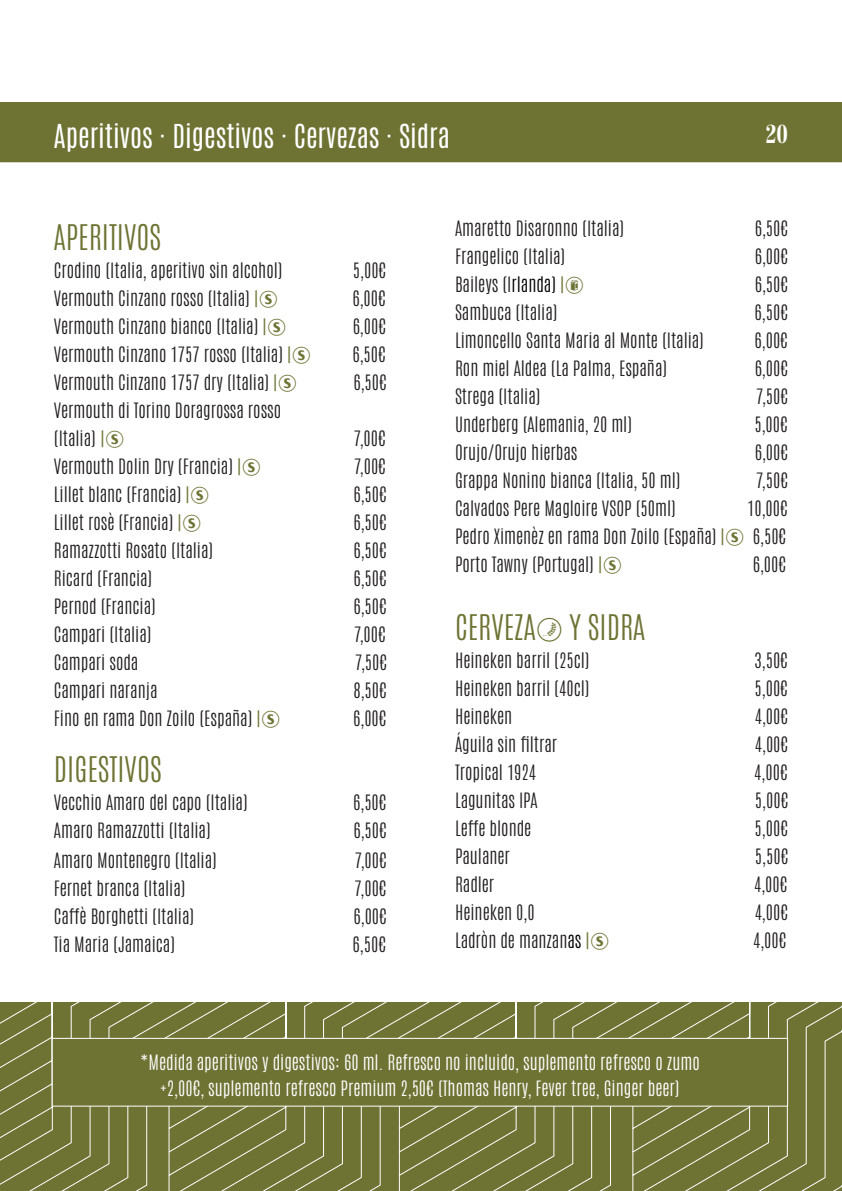
<style>
.page{position:relative;width:842px;height:1191px;background:#fff}
.page>*{position:absolute;margin:0;border:0;box-sizing:border-box;transform-origin:0 0}
.t1{font:100 30px "Antonio";color:#6e7333}
.t2{font:300 28px "Antonio";color:#fff}
.t3{font:700 condensed 28px "Regional";color:#fff}
.t4{font:100 18px "Antonio";color:#231f20}
.t5{font:100 18px "Antonio";color:#fff}
.s1{color:#6e7333}
.s2{color:#000}
</style>
<div class="page">
<svg style="left:0;top:1003px;width:841px;height:188px;background:#767b3f"></svg>
<svg style="left:841px;top:1003px;width:1px;height:188px"></svg>
<div style="left:52px;top:1037px;width:736px;height:69px;background:#6e7333;border:1px solid #fff"></div>
<div style="left:0;top:102px;width:842px;height:60px;background:#6e7333"></div>
<p class="t2" style="left:54px;top:116px;width:397px">Aperitivos · Digestivos · Cervezas · Sidra</p>
<p class="t3" style="left:766px;top:118px;width:24px">20</p>
<p class="t1" style="left:54px;top:217px;width:109px">APERITIVOS</p>
<p class="t4" style="left:54px;top:258px;width:230px">Crodino (Italia, aperitivo sin alcohol)</p>
<p class="t4" style="left:353px;top:258px;width:35px">5,00€</p>
<p class="t4" style="left:54px;top:286px;width:206px">Vermouth Cinzano rosso (Italia) <span class="s1">|</span></p>
<p class="t4" style="left:352px;top:286px;width:35px">6,00€</p>
<p class="t4" style="left:54px;top:314px;width:214px">Vermouth Cinzano bianco (Italia) <span class="s1">|</span></p>
<p class="t4" style="left:353px;top:314px;width:35px">6,00€</p>
<p class="t4" style="left:54px;top:342px;width:239px">Vermouth Cinzano 1757 rosso (Italia) <span class="s1">|</span></p>
<p class="t4" style="left:352px;top:342px;width:35px">6,50€</p>
<p class="t4" style="left:54px;top:370px;width:225px">Vermouth Cinzano 1757 dry (Italia) <span class="s1">|</span></p>
<p class="t4" style="left:353px;top:370px;width:35px">6,50€</p>
<p class="t4" style="left:54px;top:398px;width:229px">Vermouth di Torino Doragrossa rosso</p>
<p class="t4" style="left:54px;top:426px;width:52px">(Italia) <span class="s1">|</span></p>
<p class="t4" style="left:354px;top:426px;width:34px">7,00€</p>
<p class="t4" style="left:54px;top:454px;width:189px">Vermouth Dolin Dry (Francia) <span class="s1">|</span></p>
<p class="t4" style="left:354px;top:454px;width:33px">7,00€</p>
<p class="t4" style="left:54px;top:482px;width:137px">Lillet blanc (Francia) <span class="s1">|</span></p>
<p class="t4" style="left:353px;top:482px;width:35px">6,50€</p>
<p class="t4" style="left:54px;top:510px;width:129px">Lillet rosè (Francia) <span class="s1">|</span></p>
<p class="t4" style="left:353px;top:510px;width:35px">6,50€</p>
<p class="t4" style="left:54px;top:538px;width:161px">Ramazzotti Rosato (Italia)</p>
<p class="t4" style="left:353px;top:538px;width:35px">6,50€</p>
<p class="t4" style="left:54px;top:566px;width:100px">Ricard (Francia)</p>
<p class="t4" style="left:353px;top:566px;width:35px">6,50€</p>
<p class="t4" style="left:54px;top:594px;width:104px">Pernod (Francia)</p>
<p class="t4" style="left:353px;top:594px;width:35px">6,50€</p>
<p class="t4" style="left:54px;top:622px;width:99px">Campari (Italia)</p>
<p class="t4" style="left:354px;top:622px;width:33px">7,00€</p>
<p class="t4" style="left:54px;top:650px;width:86px">Campari soda</p>
<p class="t4" style="left:355px;top:650px;width:34px">7,50€</p>
<p class="t4" style="left:54px;top:678px;width:105px">Campari naranja</p>
<p class="t4" style="left:353px;top:678px;width:35px">8,50€</p>
<p class="t4" style="left:54px;top:706px;width:208px">Fino en rama Don Zoilo (España) <span class="s1">|</span></p>
<p class="t4" style="left:353px;top:706px;width:35px">6,00€</p>
<p class="t1" style="left:54px;top:749px;width:109px">DIGESTIVOS</p>
<p class="t4" style="left:54px;top:790px;width:195px">Vecchio Amaro del capo (Italia)</p>
<p class="t4" style="left:353px;top:790px;width:35px">6,50€</p>
<p class="t4" style="left:54px;top:818px;width:158px">Amaro Ramazzotti (Italia)</p>
<p class="t4" style="left:353px;top:818px;width:35px">6,50€</p>
<p class="t4" style="left:54px;top:848px;width:165px">Amaro Montenegro (Italia)</p>
<p class="t4" style="left:355px;top:848px;width:34px">7,00€</p>
<p class="t4" style="left:54px;top:876px;width:133px">Fernet branca (Italia)</p>
<p class="t4" style="left:355px;top:876px;width:34px">7,00€</p>
<p class="t4" style="left:54px;top:904px;width:142px">Caffè Borghetti (Italia)</p>
<p class="t4" style="left:353px;top:904px;width:35px">6,00€</p>
<p class="t4" style="left:54px;top:932px;width:123px">Tia Maria (Jamaica)</p>
<p class="t4" style="left:353px;top:932px;width:35px">6,50€</p>
<p class="t4" style="left:455px;top:216px;width:171px">Amaretto Disaronno (Italia)</p>
<p class="t4" style="left:755px;top:216px;width:35px">6,50€</p>
<p class="t4" style="left:455px;top:244px;width:112px">Frangelico (Italia)</p>
<p class="t4" style="left:755px;top:244px;width:35px">6,00€</p>
<p class="t4" style="left:455px;top:272px;width:111px">Baileys (I<span class="s2">rlanda)</span> <span class="s1">|</span></p>
<p class="t4" style="left:755px;top:272px;width:35px">6,50€</p>
<p class="t4" style="left:455px;top:300px;width:104px">Sambuca (Italia)</p>
<p class="t4" style="left:755px;top:300px;width:35px">6,50€</p>
<p class="t4" style="left:455px;top:328px;width:251px">Limoncello Santa Maria al Monte (Italia)</p>
<p class="t4" style="left:754px;top:328px;width:35px">6,00€</p>
<p class="t4" style="left:455px;top:356px;width:214px">Ron miel Aldea (La Palma, España)</p>
<p class="t4" style="left:755px;top:356px;width:35px">6,00€</p>
<p class="t4" style="left:455px;top:384px;width:87px">Strega (Italia)</p>
<p class="t4" style="left:756px;top:384px;width:34px">7,50€</p>
<p class="t4" style="left:455px;top:412px;width:179px">Underberg (Alemania, 20 ml)</p>
<p class="t4" style="left:754px;top:412px;width:35px">5,00€</p>
<p class="t4" style="left:455px;top:440px;width:124px">Orujo/Orujo hierbas</p>
<p class="t4" style="left:755px;top:440px;width:35px">6,00€</p>
<p class="t4" style="left:455px;top:468px;width:227px">Grappa Nonino bianca (Italia, 50 ml)</p>
<p class="t4" style="left:756px;top:468px;width:34px">7,50€</p>
<p class="t4" style="left:455px;top:496px;width:222px">Calvados Pere Magloire VSOP (50ml)</p>
<p class="t4" style="left:747px;top:496px;width:42px">10,00€</p>
<p class="t4" style="left:455px;top:524px;width:271px">Pedro Ximenèz en rama Don Zoilo (España) <span class="s1">|</span></p>
<p class="t4" style="left:753px;top:524px;width:35px">6,50€</p>
<p class="t4" style="left:455px;top:552px;width:149px">Porto Tawny (Portugal) <span class="s1">|</span></p>
<p class="t4" style="left:753px;top:552px;width:35px">6,00€</p>
<p class="t1" style="left:455px;top:606px;width:192px">CERVEZA Y SIDRA</p>
<p class="t4" style="left:455px;top:648px;width:136px">Heineken barril (25cl)</p>
<p class="t4" style="left:755px;top:648px;width:35px">3,50€</p>
<p class="t4" style="left:455px;top:676px;width:136px">Heineken barril (40cl)</p>
<p class="t4" style="left:755px;top:676px;width:35px">5,00€</p>
<p class="t4" style="left:455px;top:704px;width:59px">Heineken</p>
<p class="t4" style="left:755px;top:704px;width:35px">4,00€</p>
<p class="t4" style="left:455px;top:732px;width:104px">Águila sin filtrar</p>
<p class="t4" style="left:755px;top:732px;width:35px">4,00€</p>
<p class="t4" style="left:455px;top:760px;width:83px">Tropical 1924</p>
<p class="t4" style="left:754px;top:760px;width:35px">4,00€</p>
<p class="t4" style="left:455px;top:788px;width:84px">Lagunitas IPA</p>
<p class="t4" style="left:755px;top:788px;width:35px">5,00€</p>
<p class="t4" style="left:455px;top:816px;width:78px">Leffe blonde</p>
<p class="t4" style="left:755px;top:816px;width:35px">5,00€</p>
<p class="t4" style="left:455px;top:844px;width:56px">Paulaner</p>
<p class="t4" style="left:755px;top:844px;width:35px">5,50€</p>
<p class="t4" style="left:455px;top:872px;width:41px">Radler</p>
<p class="t4" style="left:754px;top:872px;width:35px">4,00€</p>
<p class="t4" style="left:455px;top:900px;width:81px">Heineken 0,0</p>
<p class="t4" style="left:755px;top:900px;width:35px">4,00€</p>
<p class="t4" style="left:455px;top:928px;width:136px">Ladròn de manzan<span class="s2">as</span> <span class="s1">|</span></p>
<p class="t4" style="left:753px;top:928px;width:35px">4,00€</p>
<p class="t5" style="left:140px;top:1049px;width:561px">*Medida aperitivos y digestivos: 60 ml. Refresco no incluido, suplemento refresco o zumo</p>
<p class="t5" style="left:160px;top:1075px;width:521px">+2,00€, suplemento refresco Premium 2,50€ (Thomas Henry, Fever tree, Ginger beer)</p>
</div>
